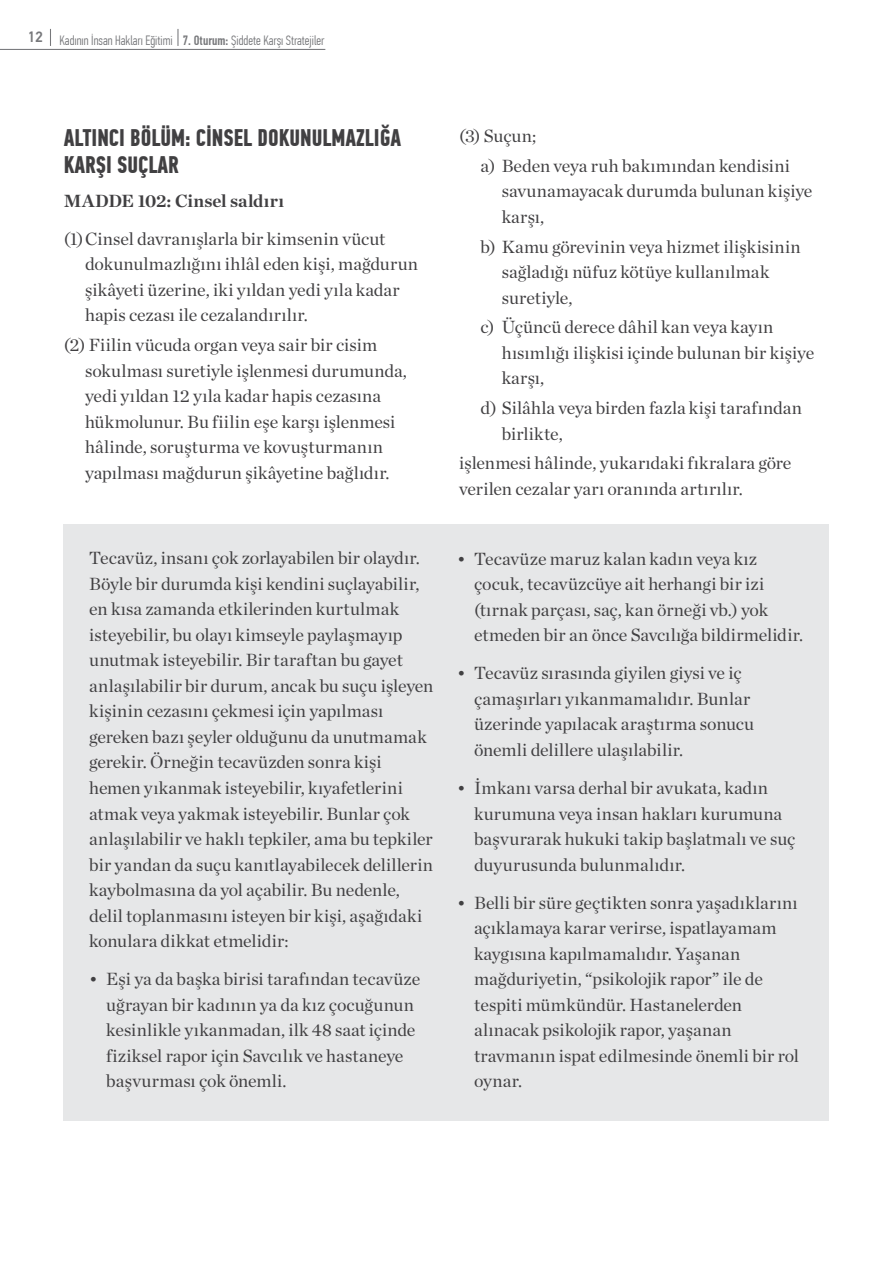
<style>
.page{position:relative;width:893px;height:1263px;background:#fff}
.page>*{position:absolute;margin:0;border:0;box-sizing:border-box;transform-origin:0 0}
.t1{font:700 24px/27px "PF Din Text Comp Pro";color:#414042}
.t2{font:18px/25.5px "Chronicle Deck";color:#414042}
.t3{font:700 18px "Chronicle Deck";color:#414042}
.t4{font:300 13.5px "PF Din Text Comp Pro";color:#77787b}
.s1{font-weight:500}
</style>
<div class="page">
<svg style="left:177px;top:29px;width:1px;height:17px"></svg>
<svg style="left:50px;top:29px;width:1px;height:17px"></svg>
<hr style="left:0;top:49px;width:325px;height:1px;background:#77787b">
<div style="left:64px;top:524px;width:765px;height:597px;background:#e6e7e8"></div>
<p class="t4" style="left:27px;top:32px;width:299px"><sup>12</sup> Kadının İnsan Hakları Eğitimi <span class="s1">7. Oturum:</span> Şiddete Karşı Stratejiler</p>
<h1 class="t1" style="left:64px;top:124px;width:339px">ALTINCI BÖLÜM: CİNSEL DOKUNULMAZLIĞA<br>KARŞI SUÇLAR</h1>
<p class="t3" style="left:64px;top:186px;width:222px">MADDE 102: Cinsel saldırı</p>
<p class="t2" style="left:85px;top:225px;width:335px;text-indent:-21px">(1)Cinsel davranışlarla bir kimsenin vücut dokunulmazlığını ihlâl eden kişi, mağdurun şikâyeti üzerine, iki yıldan yedi yıla kadar hapis cezası ile cezalandırılır.</p>
<p class="t2" style="left:85px;top:331px;width:323px;text-indent:-21px">(2) Fiilin vücuda organ veya sair bir cisim sokulması suretiyle işlenmesi durumunda, yedi yıldan 12 yıla kadar hapis cezasına hükmolunur. Bu fiilin eşe karşı işlenmesi hâlinde, soruşturma ve kovuşturmanın yapılması mağdurun şikâyetine bağlıdır.</p>
<p class="t2" style="left:89px;top:544px;width:346px">Tecavüz, insanı çok zorlayabilen bir olaydır.<br>Böyle bir durumda kişi kendini suçlayabilir, en kısa zamanda etkilerinden kurtulmak isteyebilir, bu olayı kimseyle paylaşmayıp unutmak isteyebilir. Bir taraftan bu gayet anlaşılabilir bir durum, ancak bu suçu işleyen kişinin cezasını çekmesi için yapılması gereken bazı şeyler olduğunu da unutmamak gerekir. Örneğin tecavüzden sonra kişi hemen yıkanmak isteyebilir, kıyafetlerini atmak veya yakmak isteyebilir. Bunlar çok anlaşılabilir ve haklı tepkiler, ama bu tepkiler bir yandan da suçu kanıtlayabilecek delillerin kaybolmasına da yol açabilir. Bu nedenle, delil toplanmasını isteyen bir kişi, aşağıdaki konulara dikkat etmelidir:</p>
<p class="t2" style="left:106px;top:965px;width:316px;text-indent:-17px">• Eşi ya da başka birisi tarafından tecavüze uğrayan bir kadının ya da kız çocuğunun kesinlikle yıkanmadan, ilk 48 saat içinde fiziksel rapor için Savcılık ve hastaneye başvurması çok önemli.</p>
<p class="t2" style="left:480px;top:120px;width:311px;line-height:29.7px;text-indent:-21px">(3) Suçun;<br>a) Beden veya ruh bakımından kendisini</p>
<p class="t2" style="left:502px;top:177px;width:312px">savunamayacak durumda bulunan kişiye karşı,</p>
<p class="t2" style="left:502px;top:232px;width:300px;text-indent:-21px">b) Kamu görevinin veya hizmet ilişkisinin sağladığı nüfuz kötüye kullanılmak suretiyle,</p>
<p class="t2" style="left:502px;top:313px;width:314px;text-indent:-21px">c) Üçüncü derece dâhil kan veya kayın hısımlığı ilişkisi içinde bulunan bir kişiye karşı,</p>
<p class="t2" style="left:502px;top:394px;width:302px;text-indent:-21px">d) Silâhla veya birden fazla kişi tarafından birlikte,</p>
<p class="t2" style="left:459px;top:449px;width:334px">işlenmesi hâlinde, yukarıdaki fıkralara göre verilen cezalar yarı oranında artırılır.</p>
<p class="t2" style="left:474px;top:544px;width:330px;text-indent:-17px">• Tecavüze maruz kalan kadın veya kız çocuk, tecavüzcüye ait herhangi bir izi (tırnak parçası, saç, kan örneği vb.) yok etmeden bir an önce Savcılığa bildirmelidir.</p>
<p class="t2" style="left:474px;top:659px;width:281px;text-indent:-17px">• Tecavüz sırasında giyilen giysi ve iç çamaşırları yıkanmamalıdır. Bunlar üzerinde yapılacak araştırma sonucu önemli delillere ulaşılabilir.</p>
<p class="t2" style="left:474px;top:774px;width:323px;text-indent:-17px">• İmkanı varsa derhal bir avukata, kadın kurumuna veya insan hakları kurumuna başvurarak hukuki takip başlatmalı ve suç duyurusunda bulunmalıdır.</p>
<p class="t2" style="left:474px;top:889px;width:326px;text-indent:-17px">• Belli bir süre geçtikten sonra yaşadıklarını açıklamaya karar verirse, ispatlayamam kaygısına kapılmamalıdır. Yaşanan mağduriyetin, “psikolojik rapor” ile de tespiti mümkündür. Hastanelerden alınacak psikolojik rapor, yaşanan travmanın ispat edilmesinde önemli bir rol oynar.</p>
</div>
